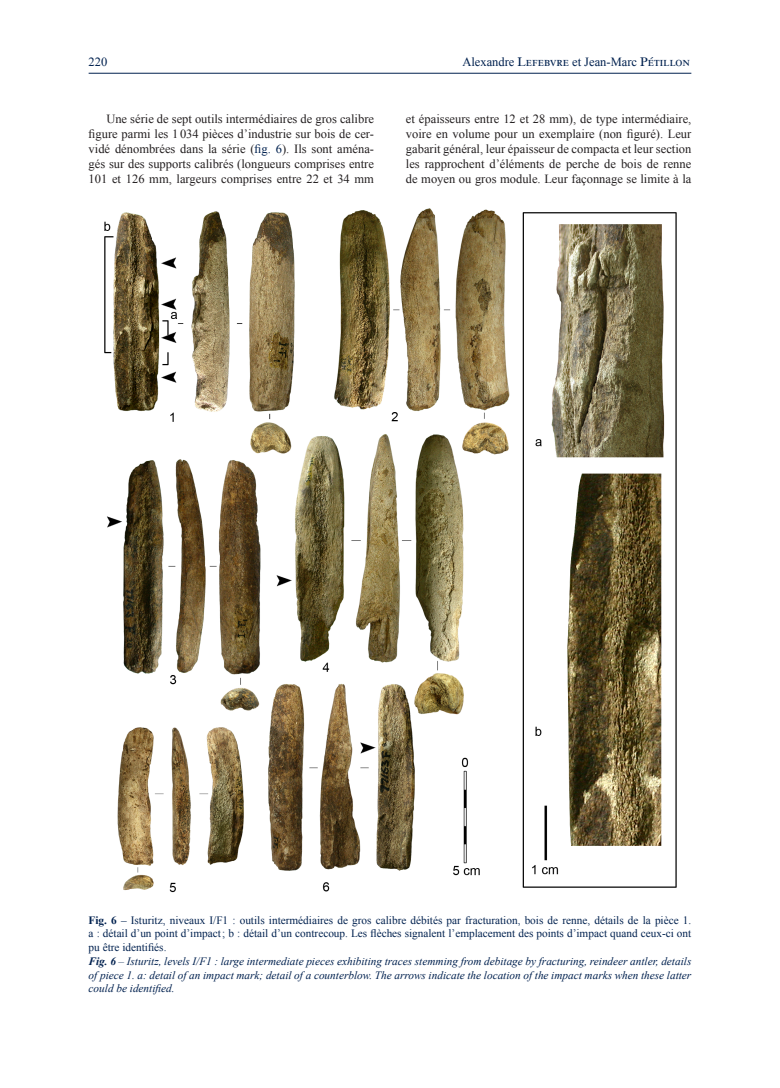
<style>
.page{position:relative;width:780px;height:1088px;background:#fff}
.page>*{position:absolute;margin:0;border:0;box-sizing:border-box;transform-origin:0 0}
.t1{font:12.5px/15px "Times New Roman";color:#231f20;text-align:justify}
.t2{font:12.5px "Times New Roman";color:#00214f}
.Figures{font:italic 11.25px/13.8px "Times New Roman";color:#00214f;text-align:justify}
.Figures-2{font:11.25px/13.8px "Times New Roman";color:#00214f;text-align:justify}
.s1{font-family:"Times Ten Roman SC"}
.s2{color:#00214f}
.s3{font-weight:700}
</style>
<div class="page">
<hr style="left:89px;top:73px;width:602px;height:1px;background:#00214f">
<img style="left:104px;top:208px;width:573px;height:685px">
<p class="t2" style="left:89px;top:53px;width:20px">220</p>
<p class="t2" style="left:462px;top:53px;width:229px">Alexandre <span class="s1">Lefebvre</span> et Jean-Marc <span class="s1">Pétillon</span></p>
<p class="t1" style="left:89px;top:111px;width:287px;text-indent:18px">Une série de sept outils intermédiaires de gros calibre figure parmi les 1034 pièces d’industrie sur bois de cer&shy;vidé dénombrées dans la série (<span class="s2">fig. 6</span>). Ils sont aména&shy;gés sur des supports calibrés (longueurs comprises entre 101 et 126 mm, largeurs comprises entre 22 et 34 mm</p>
<p class="t1" style="left:406px;top:111px;width:287px">et épaisseurs entre 12 et 28 mm), de type intermédiaire, voire en volume pour un exemplaire (non figuré). Leur gabarit général, leur épaisseur de compacta et leur section les rapprochent d’éléments de perche de bois de renne de moyen ou gros module. Leur façonnage se limite à la</p>
<p class="Figures-2" style="left:89px;top:913px;width:604px"><span class="s3">Fig. 6</span> – Isturitz, niveaux I/F1 : outils intermédiaires de gros calibre débités par fracturation, bois de renne, détails de la pièce 1. a : détail d’un point d’impact; b : détail d’un contrecoup. Les flèches signalent l’emplacement des points d’impact quand ceux-ci ont pu être identifiés.</p>
<p class="Figures" style="left:89px;top:954px;width:604px"><span class="s3">Fig. 6</span> – Isturitz, levels I/F1 : large intermediate pieces exhibiting traces stemming from debitage by fracturing, reindeer antler, details of piece 1. a: detail of an impact mark; detail of a counterblow. The arrows indicate the location of the impact marks when these latter could be identified.</p>
</div>
